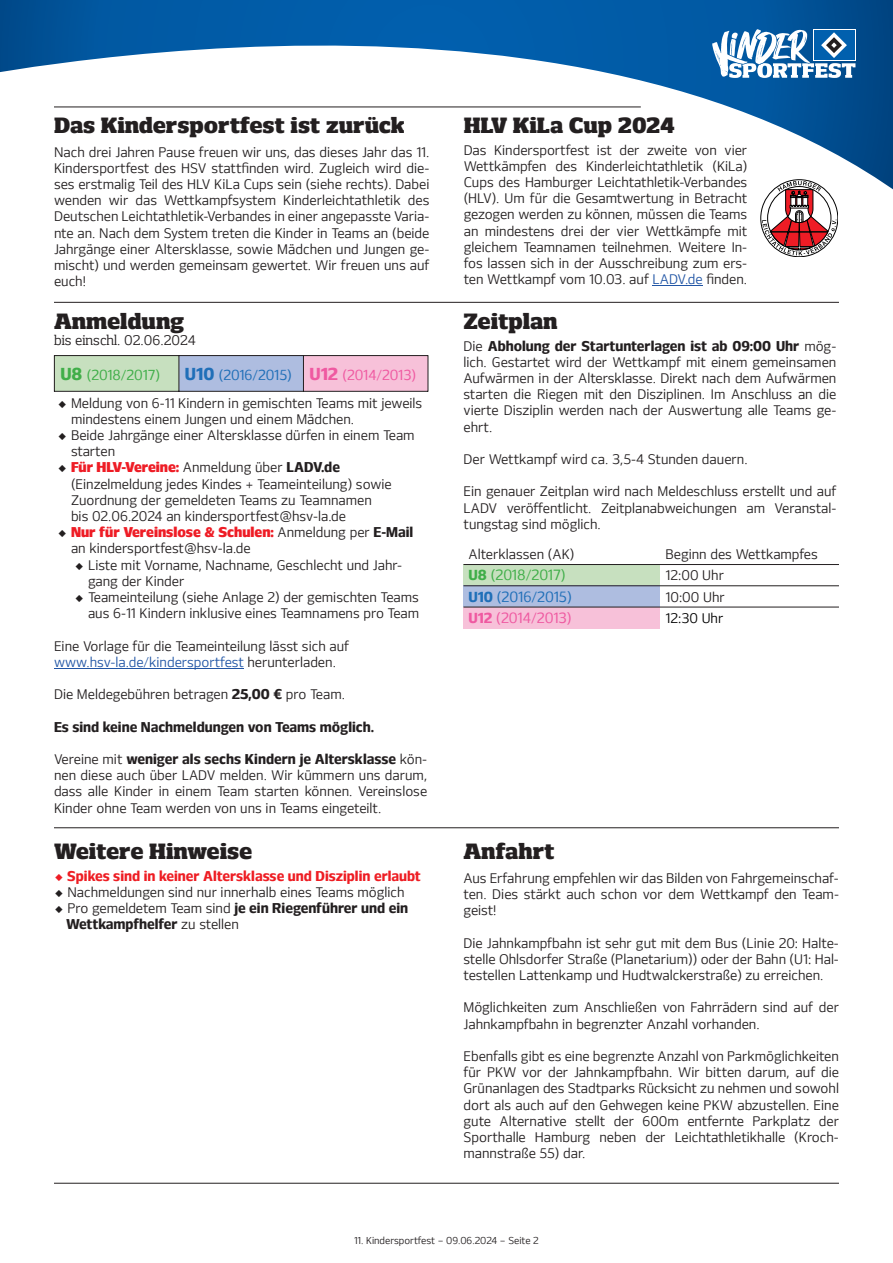
<style>
.page{position:relative;width:893px;height:1263px;background:#fff}
.page>*{position:absolute;margin:0;border:0;box-sizing:border-box;transform-origin:0 0}
.t1{font:800 21px "Hsv Slab";color:#231f20}
.t2{font:13.8px "Hsv Sans";letter-spacing:-.01em;color:#206fb8}
.t3{font:13.8px "Hsv Sans";letter-spacing:-.01em;color:#ef59a1}
.t4{font:13.8px "Hsv Sans";letter-spacing:-.01em;color:#40ae49}
.t5{font:13.5px/16.2px "Hsv Sans";color:#231f20;text-align:justify}
.t6{font:700 13.5px/16.2px "Hsv Sans";color:#231f20}
.t7{font:700 13.5px "Hsv Sans";color:#ee1d23}
.t8{font:13.5px "Hsv Sans";letter-spacing:-.01em;color:#206fb8}
.t9{font:13.5px "Hsv Slab";color:#231f20}
.t10{font:13.5px "Hsv Sans";letter-spacing:-.01em;color:#40ae49}
.t11{font:13.5px "Hsv Sans";color:#000001}
.t12{font:9.75px "Hsv Sans";color:#231f20}
.s1{color:#2155a5}
.s2{font-weight:700;font-size:16.5px}
.s3{font-weight:700;font-size:16.5px;color:#ef59a1}
.s4{color:#ef59a1}
.s5{font-family:"Lucida Grande"}
.s6{font-weight:800;color:#ee1c25}
.s7{font-weight:700}
.s8{font-family:"Lucida Grande";font-weight:400;color:#ee1c25}
.s9{font-family:"Lucida Grande";font-weight:400}
.s10{font-weight:400}
</style>
<div class="page">
<svg style="left:0;top:0;width:893px;height:190px"></svg>
<svg style="left:712px;top:29px;width:143px;height:49px"></svg>
<svg style="left:762px;top:181px;width:75px;height:74px"></svg>
<hr style="left:653px;top:285px;width:50px;height:1px;background:#2155a5">
<div style="left:463px;top:564px;width:197px;height:22px;background:#c7e0bf"></div>
<div style="left:463px;top:586px;width:197px;height:21px;background:#aebde0"></div>
<div style="left:463px;top:607px;width:197px;height:21px;background:#f7c1d9"></div>
<hr style="left:463px;top:564px;width:376px;height:1px;background:#231f20">
<hr style="left:463px;top:585px;width:376px;height:1px;background:#231f20">
<hr style="left:463px;top:607px;width:376px;height:1px;background:#231f20">
<div style="left:54px;top:356px;width:125px;height:35px;background:#c7e0bf"></div>
<div style="left:179px;top:356px;width:124px;height:35px;background:#aebde0"></div>
<div style="left:303px;top:356px;width:125px;height:35px;background:#f7c1d9"></div>
<hr style="left:54px;top:355px;width:1px;height:37px;background:#231f20">
<hr style="left:428px;top:355px;width:1px;height:37px;background:#231f20">
<hr style="left:179px;top:356px;width:1px;height:35px;background:#231f20">
<hr style="left:303px;top:356px;width:1px;height:35px;background:#231f20">
<hr style="left:54px;top:355px;width:374px;height:1px;background:#231f20">
<hr style="left:54px;top:391px;width:374px;height:1px;background:#231f20">
<hr style="left:54px;top:668px;width:190px;height:1px;background:#2155a5">
<hr style="left:54px;top:1183px;width:785px;height:1px;background:#231f20">
<hr style="left:54px;top:827px;width:785px;height:1px;background:#231f20">
<hr style="left:54px;top:302px;width:785px;height:1px;background:#231f20">
<hr style="left:54px;top:107px;width:587px;height:1px;background:#231f20">
<h1 class="t1" style="left:54px;top:117px;width:352px">Das Kindersportfest ist zurück</h1>
<p class="t5" style="left:54px;top:145px;width:377px">Nach drei Jahren Pause freuen wir uns, das dieses Jahr das 11.<br>Kindersportfest des HSV stattfinden wird. Zugleich wird die&shy;ses erstmalig Teil des HLV KiLa Cups sein (siehe rechts). Dabei wenden wir das Wettkampfsystem Kinderleichtathletik des Deutschen Leichtathletik-Verbandes in einer angepasste Varia&shy;nte an. Nach dem System treten die Kinder in Teams an (beide Jahrgänge einer Altersklasse, sowie Mädchen und Jungen ge&shy;mischt) und werden gemeinsam gewertet. Wir freuen uns auf euch!</p>
<h1 class="t1" style="left:464px;top:117px;width:213px">HLV KiLa Cup 2024</h1>
<p class="t5" style="left:464px;top:143px;width:285px">Das Kindersportfest ist der zweite von vier Wettkämpfen des Kinderleichtathletik (KiLa)<br>Cups des Hamburger Leichtathletik-Verbandes (HLV). Um für die Gesamtwertung in Betracht gezogen werden zu können, müssen die Teams an mindestens drei der vier Wettkämpfe mit gleichem Teamnamen teilnehmen. Weitere In&shy;fos lassen sich in der Ausschreibung zum ers&shy;ten Wettkampf vom 10.03. auf <span class="s1">LADV.de</span> finden.</p>
<h1 class="t1" style="left:54px;top:313px;width:132px">Anmeldung</h1>
<h1 class="t1" style="left:463px;top:313px;width:96px">Zeitplan</h1>
<p class="t9" style="left:54px;top:335px;width:143px">bis einschl. 02.06.2024</p>
<p class="t10" style="left:60px;top:369px;width:101px"><span class="s2">U8</span> (2018/2017)</p>
<p class="t8" style="left:185px;top:369px;width:233px"><span class="s2">U10</span> (2016/2015) <span class="s3">U12</span> <span class="s4">(2014/2013)</span></p>
<p class="t5" style="left:71px;top:396px;width:353px;text-indent:-13px"><span class="s5">◆</span> Meldung von 6-11 Kindern in gemischten Teams mit jeweils mindestens einem Jungen und einem Mädchen.</p>
<p class="t5" style="left:71px;top:428px;width:345px;text-indent:-13px"><span class="s5">◆</span> Beide Jahrgänge einer Altersklasse dürfen in einem Team starten</p>
<p class="t5" style="left:71px;top:460px;width:322px;text-align:left;text-indent:-13px"><span class="s5">◆</span> <span class="s6">Für HLV-Vereine:</span> Anmeldung über <span class="s7">LADV.de </span>(Einzelmeldung jedes Kindes + Teameinteilung) sowie Zuordnung der gemeldeten Teams zu Teamnamen bis 02.06.2024 an kindersportfest@hsv-la.de</p>
<p class="t5" style="left:71px;top:525px;width:344px;text-indent:-13px"><span class="s5">◆</span> <span class="s6">Nur für Vereinslose &amp; Schulen:</span> Anmeldung per <span class="s7">E-Mail </span>an kindersportfest@hsv-la.de</p>
<p class="t5" style="left:88px;top:558px;width:316px;text-indent:-13px"><span class="s5">◆</span> Liste mit Vorname, Nachname, Geschlecht und Jahr&shy;gang der Kinder</p>
<p class="t5" style="left:75px;top:590px;width:346px;text-align:right"><span class="s5">◆</span> Teameinteilung (siehe Anlage 2) der gemischten Teams aus 6-11 Kindern inklusive eines Teamnamens pro Team</p>
<p class="t5" style="left:54px;top:639px;width:297px">Eine Vorlage für die Teameinteilung lässt sich auf <span class="s1">www.hsv-la.de/kindersportfest</span> herunterladen.</p>
<p class="t5" style="left:54px;top:687px;width:292px">Die Meldegebühren betragen <span class="s7">25,00 €</span> pro Team.</p>
<p class="t6" style="left:54px;top:720px;width:322px">Es sind keine Nachmeldungen von Teams möglich.</p>
<p class="t5" style="left:54px;top:752px;width:375px">Vereine mit <span class="s7">weniger als sechs Kindern je Altersklasse</span> kön&shy;nen diese auch über LADV melden. Wir kümmern uns darum, dass alle Kinder in einem Team starten können. Vereinslose Kinder ohne Team werden von uns in Teams eingeteilt.</p>
<p class="t5" style="left:463px;top:339px;width:374px">Die <span class="s7">Abholung der Startunterlagen ist ab 09:00 Uhr</span> mög&shy;lich. Gestartet wird der Wettkampf mit einem gemeinsamen Aufwärmen in der Altersklasse. Direkt nach dem Aufwärmen starten die Riegen mit den Disziplinen. Im Anschluss an die vierte Disziplin werden nach der Auswertung alle Teams ge&shy;ehrt.</p>
<p class="t5" style="left:463px;top:452px;width:286px">Der Wettkampf wird ca. 3,5-4 Stunden dauern.</p>
<p class="t5" style="left:463px;top:484px;width:374px">Ein genauer Zeitplan wird nach Meldeschluss erstellt und auf LADV veröffentlicht. Zeitplanabweichungen am Veranstal&shy;tungstag sind möglich.</p>
<p class="t5" style="left:468px;top:547px;width:107px">Alterklassen (AK)</p>
<p class="t5" style="left:665px;top:547px;width:154px">Beginn des Wettkampfes</p>
<p class="t4" style="left:468px;top:570px;width:99px"><span class="s7">U8</span> (2018/2017)</p>
<p class="t5" style="left:665px;top:568px;width:60px">12:00 Uhr</p>
<p class="t2" style="left:468px;top:591px;width:105px"><span class="s7">U10</span> (2016/2015)</p>
<p class="t5" style="left:665px;top:590px;width:61px">10:00 Uhr</p>
<p class="t3" style="left:468px;top:612px;width:105px"><span class="s7">U12</span> (2014/2013)</p>
<p class="t11" style="left:665px;top:612px;width:59px">12:30 Uhr</p>
<h1 class="t1" style="left:54px;top:843px;width:200px">Weitere Hinweise</h1>
<p class="t7" style="left:54px;top:870px;width:368px"><span class="s8">◆</span> Spikes sind in keiner Altersklasse und Disziplin erlaubt</p>
<p class="t5" style="left:54px;top:885px;width:352px"><span class="s5">◆</span> Nachmeldungen sind nur innerhalb eines Teams möglich</p>
<p class="t6" style="left:66px;top:901px;width:344px;text-indent:-12px"><span class="s9">◆</span> <span class="s10">Pro gemeldetem Team sind</span> je ein Riegenführer und ein<br>Wettkampfhelfer <span class="s10">zu stellen</span></p>
<h1 class="t1" style="left:463px;top:843px;width:93px">Anfahrt</h1>
<p class="t5" style="left:463px;top:871px;width:377px">Aus Erfahrung empfehlen wir das Bilden von Fahrgemeinschaf&shy;ten. Dies stärkt auch schon vor dem Wettkampf den Team&shy;geist!</p>
<p class="t5" style="left:463px;top:936px;width:377px">Die Jahnkampfbahn ist sehr gut mit dem Bus (Linie 20: Halte&shy;stelle Ohlsdorfer Straße (Planetarium)) oder der Bahn (U1: Hal&shy;testellen Lattenkamp und Hudtwalckerstraße) zu erreichen.</p>
<p class="t5" style="left:463px;top:1000px;width:377px">Möglichkeiten zum Anschließen von Fahrrädern sind auf der<br>Jahnkampfbahn in begrenzter Anzahl vorhanden.</p>
<p class="t5" style="left:463px;top:1049px;width:377px">Ebenfalls gibt es eine begrenzte Anzahl von Parkmöglichkeiten für PKW vor der Jahnkampfbahn. Wir bitten darum, auf die Grünanlagen des Stadtparks Rücksicht zu nehmen und sowohl dort als auch auf den Gehwegen keine PKW abzustellen. Eine gute Alternative stellt der 600m entfernte Parkplatz der Sporthalle Hamburg neben der Leichtathletikhalle (Kroch&shy;mannstraße 55) dar.</p>
<p class="t12" style="left:354px;top:1236px;width:186px">11. Kindersportfest – 09.06.2024 – Seite 2</p>
</div>
